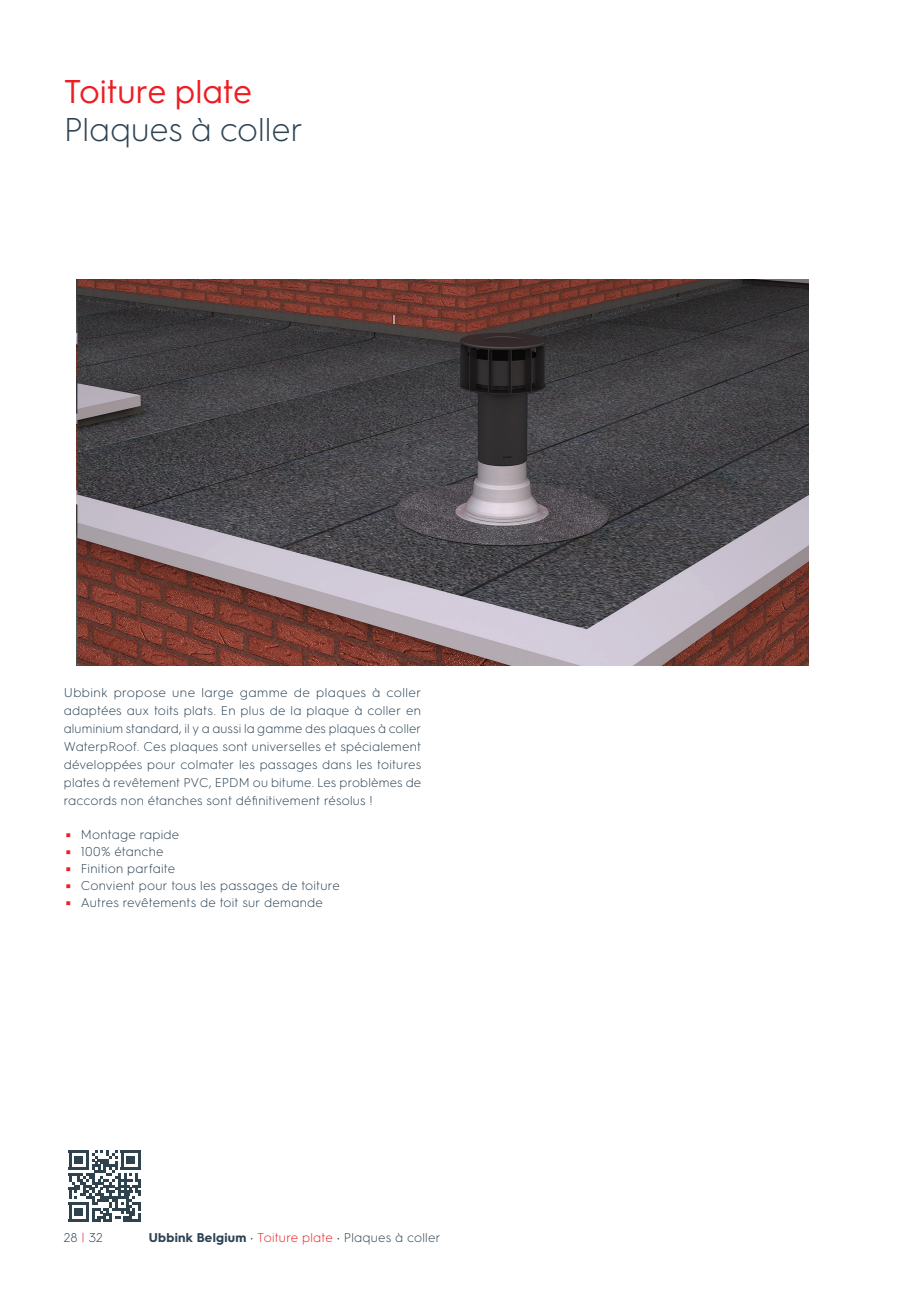
<style>
.page{position:relative;width:919px;height:1289px;background:#fff}
.page>*{position:absolute;margin:0;border:0;box-sizing:border-box;transform-origin:0 0}
._10_head_medium{font:300 33px/37.5px "HGS3";color:#2c4354}
._30_PL_body{font:300 12.75px/18px "HGS3";letter-spacing:.015em;color:#2c4354;text-align:justify}
.t1{font:600 5.1px "HGS3";color:#ee1d23;scale:6.37 1}
.s1{font-weight:400;color:#ee1d23}
.s2{color:#ee1d23}
.s3{font-weight:700}
</style>
<div class="page">
<img style="left:76px;top:279px;width:732px;height:386px">
<svg style="left:69px;top:1150px;width:72px;height:72px"></svg>
<hr style="left:124px;top:1219px;width:17px;height:3px;background:#2e434d">
<p class="_10_head_medium" style="left:64px;top:71px;width:241px"><span class="s1">Toiture plate<br></span>Plaques à coller</p>
<p class="_30_PL_body" style="left:64px;top:683px;width:359px">Ubbink propose une large gamme de plaques à coller adaptées aux toits plats. En plus de la plaque à coller en aluminium standard, il y a aussi la gamme des plaques à coller WaterpRoof. Ces plaques sont universelles et spécialement développées pour colmater les passages dans les toitures plates à revêtement PVC, EPDM ou bitume. Les problèmes de raccords non étanches sont définitivement résolus !</p>
<p class="t1" style="left:64px;top:831px;width:3px">|</p>
<p class="_30_PL_body" style="left:81px;top:825px;width:100px">Montage rapide</p>
<p class="t1" style="left:64px;top:848px;width:3px">|</p>
<p class="_30_PL_body" style="left:81px;top:842px;width:84px">100% étanche</p>
<p class="t1" style="left:64px;top:865px;width:3px">|</p>
<p class="_30_PL_body" style="left:81px;top:859px;width:96px">Finition parfaite</p>
<p class="t1" style="left:64px;top:882px;width:3px">|</p>
<p class="_30_PL_body" style="left:81px;top:876px;width:260px">Convient pour tous les passages de toiture</p>
<p class="t1" style="left:64px;top:899px;width:3px">|</p>
<p class="_30_PL_body" style="left:81px;top:893px;width:244px">Autres revêtements de toit sur demande</p>
<p class="_30_PL_body" style="left:64px;top:1227px;width:41px">28 <span class="s2">|</span> 32</p>
<p class="_30_PL_body" style="left:149px;top:1227px;width:293px"><span class="s3">Ubbink Belgium</span> • <span class="s2">Toiture plate</span> • Plaques à coller</p>
</div>
